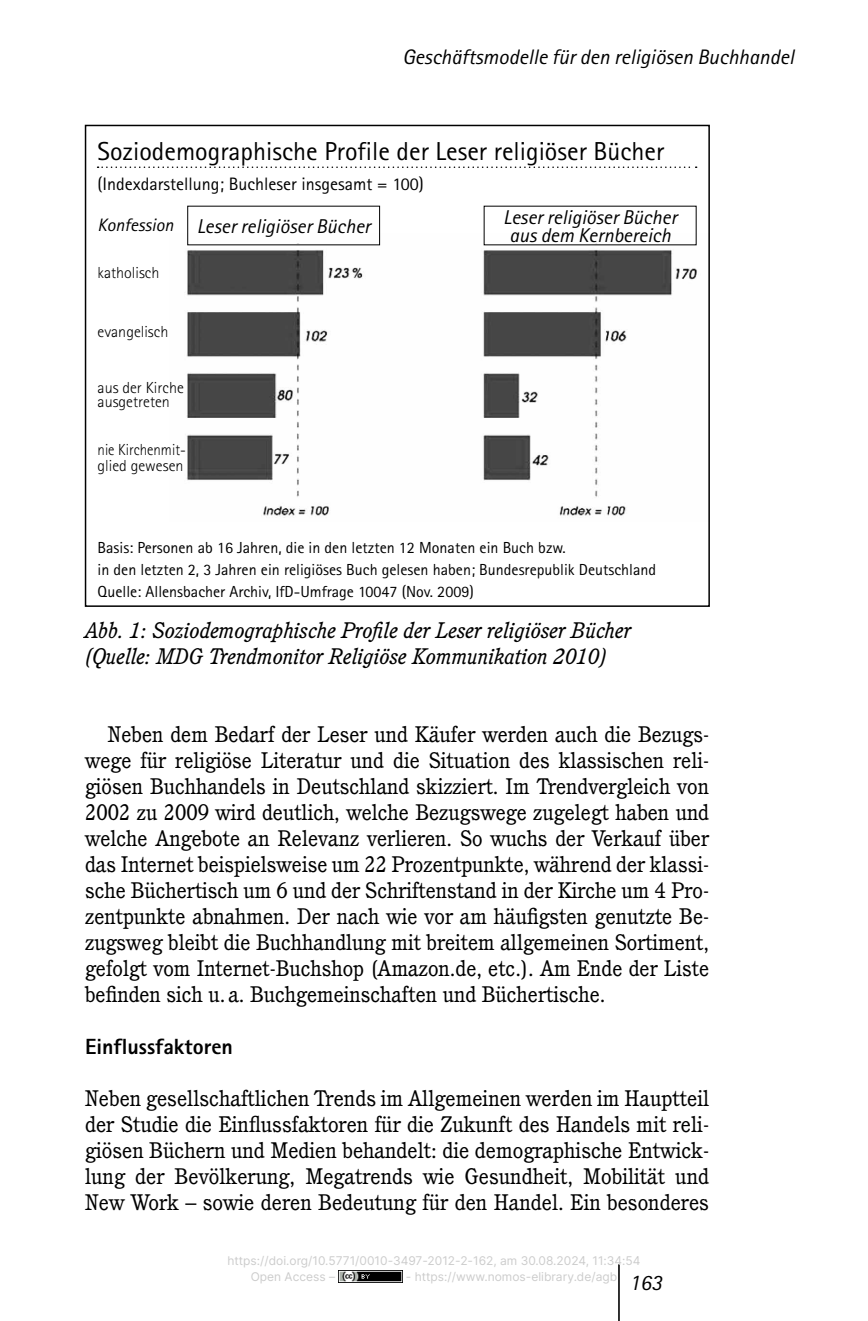
<style>
.page{position:relative;width:868px;height:1321px;background:#fff}
.page>*{position:absolute;margin:0;border:0;box-sizing:border-box;transform-origin:0 0}
.t1{font:26px "AT Rotis Sans Serif";color:#000}
.t2{font:22px/26px "Cushing Std";color:#000;text-align:justify}
.t3{font:italic 22px/26px "Cushing Std";color:#000}
.t4{font:800 22px "AT Rotis Sans Serif";color:#000}
.t5{font:italic 22px "AT Rotis Sans Serif";color:#000}
.t6{font:italic 21px "AT Rotis Sans Serif";color:#000}
.t7{font:italic 20px/18px "AT Rotis Sans Serif";color:#000;text-align:center}
.t8{font:18px "AT Rotis Sans Serif";color:#000}
.t9{font:italic 18px "AT Rotis Sans Serif";color:#000}
.t10{font:16px/22px "AT Rotis Sans Serif";color:#000}
.t11{font:300 16px/14px "AT Rotis Sans Serif";color:#000}
.t12{font:300 16px/16px "AT Rotis Sans Serif";color:#000;scale:.93 1}
.t13{font:12px/16px "Inter";color:#ccc}
</style>
<div class="page">
<hr style="left:618px;top:1264px;width:1px;height:57px;background:#000">
<img style="left:186px;top:234px;width:511px;height:284px">
<div style="left:85px;top:125px;width:624px;height:482px;border:2px solid #000"></div>
<svg style="left:98px;top:166px;width:598px;height:2px"></svg>
<img style="left:338px;top:1271px;width:64px;height:12px">
<p class="t6" style="left:402px;top:45px;width:393px">Geschäftsmodelle für den religiösen Buchhandel</p>
<p class="t1" style="left:98px;top:136px;width:568px">Soziodemographische Profile der Leser religiöser Bücher</p>
<p class="t8" style="left:98px;top:173px;width:327px">(Indexdarstellung; Buchleser insgesamt = 100)</p>
<p class="t9" style="left:98px;top:215px;width:77px">Konfession</p>
<p class="t11" style="left:98px;top:266px;width:63px">katholisch</p>
<p class="t7" style="left:197px;top:217px;width:175px">Leser religiöser Bücher</p>
<p class="t7" style="left:503px;top:208px;width:175px">Leser religiöser Bücher aus dem Kernbereich</p>
<p class="t11" style="left:98px;top:324px;width:72px">evangelisch</p>
<p class="t11" style="left:98px;top:380px;width:88px">aus der Kirche ausgetreten</p>
<p class="t12" style="left:98px;top:441px;width:96px">nie Kirchenmit&shy;glied gewesen</p>
<p class="t10" style="left:98px;top:536px;width:560px">Basis: Personen ab 16 Jahren, die in den letzten 12 Monaten ein Buch bzw.<br>in den letzten 2, 3 Jahren ein religiöses Buch gelesen haben; Bundesrepublik Deutschland<br>Quelle: Allensbacher Archiv, IfD-Umfrage 10047 (Nov. 2009)</p>
<p class="t3" style="left:85px;top:617px;width:547px">Abb. 1: Soziodemographische Profile der Leser religiöser Bücher (Quelle: MDG Trendmonitor Religiöse Kommunikation 2010)</p>
<p class="t2" style="left:85px;top:721px;width:625px;text-indent:23px">Neben dem Bedarf der Leser und Käufer werden auch die Bezugs&shy;wege für religiöse Literatur und die Situation des klassischen reli&shy;giösen Buchhandels in Deutschland skizziert. Im Trendvergleich von 2002 zu 2009 wird deutlich, welche Bezugswege zugelegt haben und welche Angebote an Relevanz verlieren. So wuchs der Verkauf über das Internet beispielsweise um 22 Prozentpunkte, während der klassi&shy;sche Büchertisch um 6 und der Schriftenstand in der Kirche um 4 Pro&shy;zentpunkte abnahmen. Der nach wie vor am häufigsten genutzte Be&shy;zugsweg bleibt die Buchhandlung mit breitem allgemeinen Sortiment, gefolgt vom Internet-Buchshop (Amazon.de, etc.). Am Ende der Liste befinden sich u. a. Buchgemeinschaften und Büchertische.</p>
<p class="t4" style="left:85px;top:1032px;width:149px">Einflussfaktoren</p>
<p class="t2" style="left:85px;top:1085px;width:625px">Neben gesellschaftlichen Trends im Allgemeinen werden im Hauptteil der Studie die Einflussfaktoren für die Zukunft des Handels mit reli&shy;giösen Büchern und Medien behandelt: die demographische Entwick&shy;lung der Bevölkerung, Megatrends wie Gesundheit, Mobilität und New Work – sowie deren Bedeutung für den Handel. Ein besonderes</p>
<p class="t13" style="left:251px;top:1253px;width:391px;text-indent:-23px">https://doi.org/10.5771/0010-3497-2012-2-162, am 30.08.2024, 11:34:54<br>Open Access –</p>
<p class="t13" style="left:406px;top:1269px;width:213px">- https://www.nomos-elibrary.de/agb</p>
<p class="t5" style="left:629px;top:1269px;width:34px">163</p>
</div>
